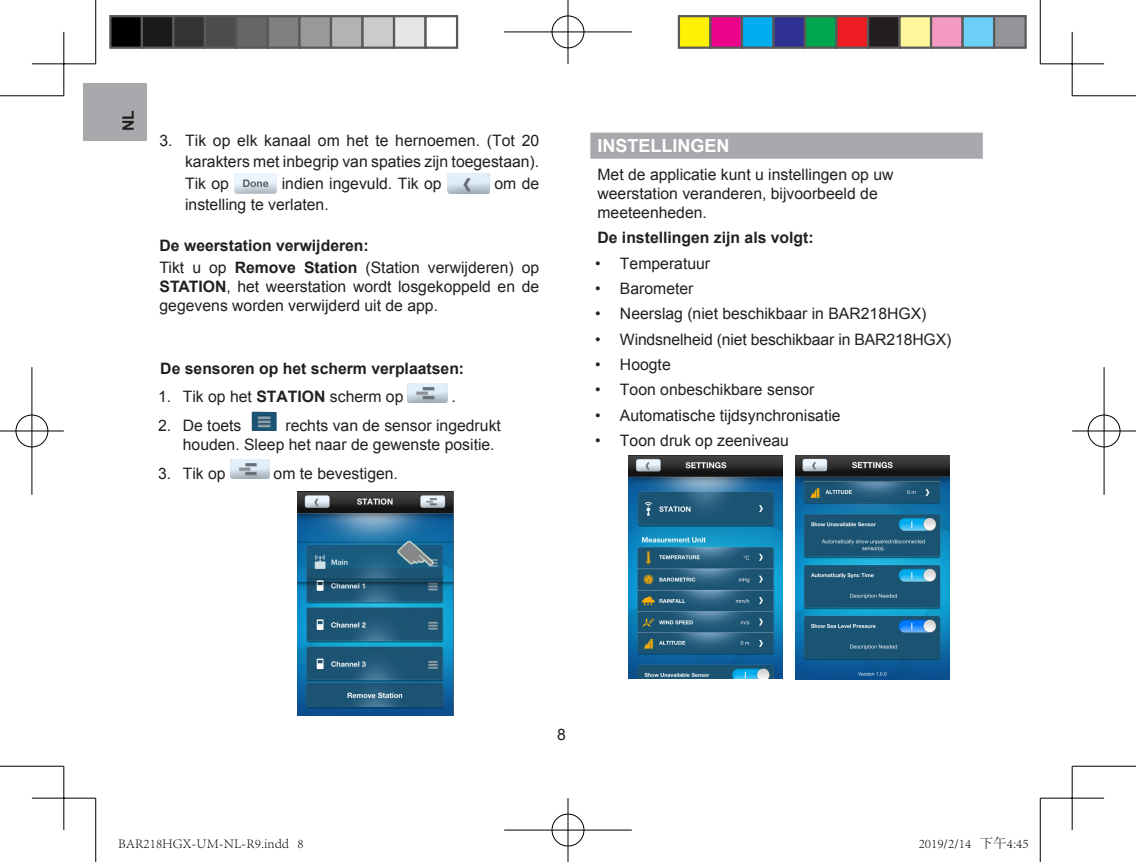
<style>
.page{position:relative;width:1136px;height:862px;background:#fff}
.page>*{position:absolute;margin:0;border:0;box-sizing:border-box;transform-origin:0 0}
.GREY{font:700 18px "Arial";color:#fff}
.Body_Text-带no{font:15.75px/18.9px "Arial";color:#231f20}
.TAB_TEXT{font:15.75px/21.6px "Arial";color:#231f20;text-align:justify}
.BODY_TEXT{font:15.75px/18.9px "Arial";color:#231f20;text-align:justify}
.text{font:15.75px/18.9px "Arial";color:#231f20}
.Body_Text-粗{font:700 15.75px "Arial";color:#231f20}
.BODY_TEXT-2{font:700 15.75px "Arial";color:#231f20}
.t1{font:300 13.5px "Adobe Song Std";color:#000}
.s1{font-weight:700}
</style>
<div class="page">
<div style="left:83px;top:83px;width:64px;height:57px;background:#a8a9ad"></div>
<img style="left:234px;top:173px;width:42px;height:20px">
<img style="left:447px;top:173px;width:42px;height:20px">
<img style="left:408px;top:383px;width:39px;height:19px">
<img style="left:251px;top:411px;width:26px;height:20px">
<img style="left:230px;top:459px;width:39px;height:19px">
<div style="left:590px;top:132px;width:392px;height:27px;background:#a8a9ad"></div>
<img style="left:628px;top:455px;width:154px;height:223px">
<img style="left:795px;top:455px;width:154px;height:223px">
<img style="left:297px;top:491px;width:156px;height:224px">
<hr style="left:0;top:95px;width:64px;height:1px;background:#000">
<hr style="left:1071px;top:95px;width:64px;height:1px;background:#000">
<hr style="left:0;top:765px;width:64px;height:1px;background:#000">
<hr style="left:1071px;top:765px;width:64px;height:1px;background:#000">
<hr style="left:95px;top:0;width:1px;height:64px;background:#000">
<hr style="left:95px;top:797px;width:1px;height:64px;background:#000">
<hr style="left:1039px;top:0;width:1px;height:64px;background:#000">
<hr style="left:1039px;top:797px;width:1px;height:64px;background:#000">
<hr style="left:32px;top:63px;width:64px;height:1px;background:#000">
<hr style="left:1040px;top:63px;width:63px;height:1px;background:#000">
<hr style="left:32px;top:797px;width:64px;height:1px;background:#000">
<hr style="left:1040px;top:797px;width:63px;height:1px;background:#000">
<hr style="left:63px;top:32px;width:1px;height:64px;background:#000">
<hr style="left:63px;top:765px;width:1px;height:64px;background:#000">
<hr style="left:1071px;top:32px;width:1px;height:64px;background:#000">
<hr style="left:1071px;top:765px;width:1px;height:64px;background:#000">
<div style="left:550px;top:14px;width:35px;height:35px;border:3px solid #fff;border-radius:50%"></div>
<hr style="left:504px;top:30px;width:127px;height:3px;background:#fff">
<hr style="left:566px;top:0;width:3px;height:64px;background:#fff">
<div style="left:551px;top:16px;width:33px;height:32px;border:1px solid #000;border-radius:50%"></div>
<hr style="left:504px;top:32px;width:127px;height:1px;background:#000">
<hr style="left:567px;top:0;width:1px;height:64px;background:#000">
<div style="left:550px;top:812px;width:35px;height:35px;border:3px solid #fff;border-radius:50%"></div>
<hr style="left:504px;top:828px;width:127px;height:3px;background:#fff">
<hr style="left:566px;top:797px;width:3px;height:64px;background:#fff">
<div style="left:551px;top:813px;width:33px;height:32px;border:1px solid #000;border-radius:50%"></div>
<hr style="left:504px;top:829px;width:127px;height:1px;background:#000">
<hr style="left:567px;top:797px;width:1px;height:64px;background:#000">
<div style="left:14px;top:413px;width:35px;height:35px;border:3px solid #fff;border-radius:50%"></div>
<hr style="left:0;top:429px;width:64px;height:3px;background:#fff">
<hr style="left:30px;top:367px;width:3px;height:127px;background:#fff">
<div style="left:16px;top:414px;width:32px;height:33px;border:1px solid #000;border-radius:50%"></div>
<hr style="left:0;top:430px;width:64px;height:1px;background:#000">
<hr style="left:32px;top:367px;width:1px;height:127px;background:#000">
<div style="left:1086px;top:413px;width:35px;height:35px;border:3px solid #fff;border-radius:50%"></div>
<hr style="left:1071px;top:429px;width:64px;height:3px;background:#fff">
<hr style="left:1102px;top:367px;width:3px;height:127px;background:#fff">
<div style="left:1087px;top:414px;width:33px;height:33px;border:1px solid #000;border-radius:50%"></div>
<hr style="left:1071px;top:430px;width:64px;height:1px;background:#000">
<hr style="left:1103px;top:367px;width:1px;height:127px;background:#000">
<div style="left:110px;top:16px;width:32px;height:32px;background:#000"></div>
<div style="left:109px;top:15px;width:34px;height:34px;border:2px solid #595959"></div>
<div style="left:142px;top:16px;width:31px;height:32px;background:#1a1a1a"></div>
<div style="left:141px;top:15px;width:33px;height:34px;border:2px solid #595959"></div>
<div style="left:173px;top:16px;width:32px;height:32px;background:#333"></div>
<div style="left:172px;top:15px;width:34px;height:34px;border:2px solid #595959"></div>
<div style="left:205px;top:16px;width:31px;height:32px;background:#4d4d4d"></div>
<div style="left:204px;top:15px;width:33px;height:34px;border:2px solid #595959"></div>
<div style="left:236px;top:16px;width:32px;height:32px;background:#666"></div>
<div style="left:235px;top:15px;width:34px;height:34px;border:2px solid #595959"></div>
<div style="left:268px;top:16px;width:31px;height:32px;background:#808080"></div>
<div style="left:267px;top:15px;width:33px;height:34px;border:2px solid #595959"></div>
<div style="left:299px;top:16px;width:32px;height:32px;background:#999"></div>
<div style="left:298px;top:15px;width:34px;height:34px;border:2px solid #595959"></div>
<div style="left:331px;top:16px;width:31px;height:32px;background:#b3b3b3"></div>
<div style="left:330px;top:15px;width:33px;height:34px;border:2px solid #595959"></div>
<div style="left:362px;top:16px;width:32px;height:32px;background:#ccc"></div>
<div style="left:361px;top:15px;width:34px;height:34px;border:2px solid #595959"></div>
<div style="left:394px;top:16px;width:31px;height:32px;background:#e6e6e6"></div>
<div style="left:393px;top:15px;width:33px;height:34px;border:2px solid #595959"></div>
<div style="left:424px;top:15px;width:34px;height:34px;border:2px solid #595959"></div>
<div style="left:678px;top:16px;width:32px;height:32px;background:#fff101"></div>
<div style="left:677px;top:15px;width:34px;height:34px;border:2px solid #595959"></div>
<div style="left:710px;top:16px;width:31px;height:32px;background:#ed028c"></div>
<div style="left:709px;top:15px;width:34px;height:34px;border:2px solid #595959"></div>
<div style="left:741px;top:16px;width:32px;height:32px;background:#00aeef"></div>
<div style="left:740px;top:15px;width:34px;height:34px;border:2px solid #595959"></div>
<div style="left:773px;top:16px;width:31px;height:32px;background:#2e3092"></div>
<div style="left:772px;top:15px;width:34px;height:34px;border:2px solid #595959"></div>
<div style="left:804px;top:16px;width:32px;height:32px;background:#00a54f"></div>
<div style="left:803px;top:15px;width:34px;height:34px;border:2px solid #595959"></div>
<div style="left:836px;top:16px;width:31px;height:32px;background:#ee1d23"></div>
<div style="left:835px;top:15px;width:34px;height:34px;border:2px solid #595959"></div>
<div style="left:867px;top:16px;width:32px;height:32px;background:#231f20"></div>
<div style="left:866px;top:15px;width:34px;height:34px;border:2px solid #595959"></div>
<div style="left:899px;top:16px;width:31px;height:32px;background:#fff79a"></div>
<div style="left:898px;top:15px;width:34px;height:34px;border:2px solid #595959"></div>
<div style="left:930px;top:16px;width:32px;height:32px;background:#f499c2"></div>
<div style="left:929px;top:15px;width:34px;height:34px;border:2px solid #595959"></div>
<div style="left:962px;top:16px;width:31px;height:32px;background:#6bcff6"></div>
<div style="left:961px;top:15px;width:34px;height:34px;border:2px solid #595959"></div>
<div style="left:993px;top:16px;width:32px;height:32px;background:#939598"></div>
<div style="left:992px;top:15px;width:34px;height:34px;border:2px solid #595959"></div>
<div style="left:925px;top:839px;width:5px;height:9px;border:1px solid #fff;border-radius:50%"></div>
<div style="left:924px;top:839px;width:6px;height:9px;border:1px solid #fff;border-radius:50%"></div>
<p class="Body_Text-粗" style="left:118px;top:131px;width:22px;rotate:-90deg">NL</p>
<p class="TAB_TEXT" style="left:185px;top:129px;width:356px;text-indent:-26px">3. Tik op elk kanaal om het te hernoemen. (Tot 20 karakters met inbegrip van spaties zijn toegestaan).<br>Tik op</p>
<p class="TAB_TEXT" style="left:282px;top:172px;width:161px">indien ingevuld. Tik op</p>
<p class="TAB_TEXT" style="left:494px;top:172px;width:46px">om de</p>
<p class="TAB_TEXT" style="left:185px;top:194px;width:145px">instelling te verlaten.</p>
<p class="BODY_TEXT-2" style="left:159px;top:234px;width:211px">De weerstation verwijderen:</p>
<p class="BODY_TEXT" style="left:159px;top:258px;width:381px">Tikt u op <span class="s1">Remove Station</span> (Station verwijderen) op <span class="s1">STATION</span>, het weerstation wordt losgekoppeld en de gegevens worden verwijderd uit de app.</p>
<p class="Body_Text-粗" style="left:160px;top:357px;width:305px">De sensoren op het scherm verplaatsen:</p>
<p class="Body_Text-带no" style="left:158px;top:387px;width:247px">1. Tik op het <span class="s1">STATION</span> scherm op</p>
<p class="Body_Text-带no" style="left:451px;top:387px;width:6px">.</p>
<p class="Body_Text-带no" style="left:158px;top:416px;width:85px">2. De toets</p>
<p class="Body_Text-带no" style="left:183px;top:416px;width:319px;text-indent:103px">rechts van de sensor ingedrukt houden. Sleep het naar de gewenste positie.</p>
<p class="Body_Text-带no" style="left:158px;top:463px;width:69px">3. Tik op</p>
<p class="Body_Text-带no" style="left:273px;top:463px;width:126px">om te bevestigen.</p>
<p class="GREY" style="left:597px;top:133px;width:134px">INSTELLINGEN</p>
<p class="text" style="left:597px;top:165px;width:297px">Met de applicatie kunt u instellingen op uw weerstation veranderen, bijvoorbeeld de meeteenheden.</p>
<p class="Body_Text-粗" style="left:597px;top:227px;width:218px">De instellingen zijn als volgt:</p>
<p class="Body_Text-带no" style="left:595px;top:254px;width:116px">• Temperatuur</p>
<p class="Body_Text-带no" style="left:595px;top:279px;width:100px">• Barometer</p>
<p class="Body_Text-带no" style="left:595px;top:304px;width:333px">• Neerslag (niet beschikbaar in BAR218HGX)</p>
<p class="Body_Text-带no" style="left:595px;top:329px;width:357px">• Windsnelheid (niet beschikbaar in BAR218HGX)</p>
<p class="Body_Text-带no" style="left:595px;top:355px;width:77px">• Hoogte</p>
<p class="Body_Text-带no" style="left:595px;top:380px;width:221px">• Toon onbeschikbare sensor</p>
<p class="Body_Text-带no" style="left:595px;top:405px;width:247px">• Automatische tijdsynchronisatie</p>
<p class="Body_Text-带no" style="left:595px;top:430px;width:195px">• Toon druk op zeeniveau</p>
<p class="BODY_TEXT" style="left:557px;top:725px;width:10px">8</p>
<p class="t1" style="left:118px;top:835px;width:187px">BAR218HGX-UM-NL-R9.indd 8</p>
<p class="t1" style="left:918px;top:835px;width:111px">2019/2/14 下午4:45</p>
</div>
